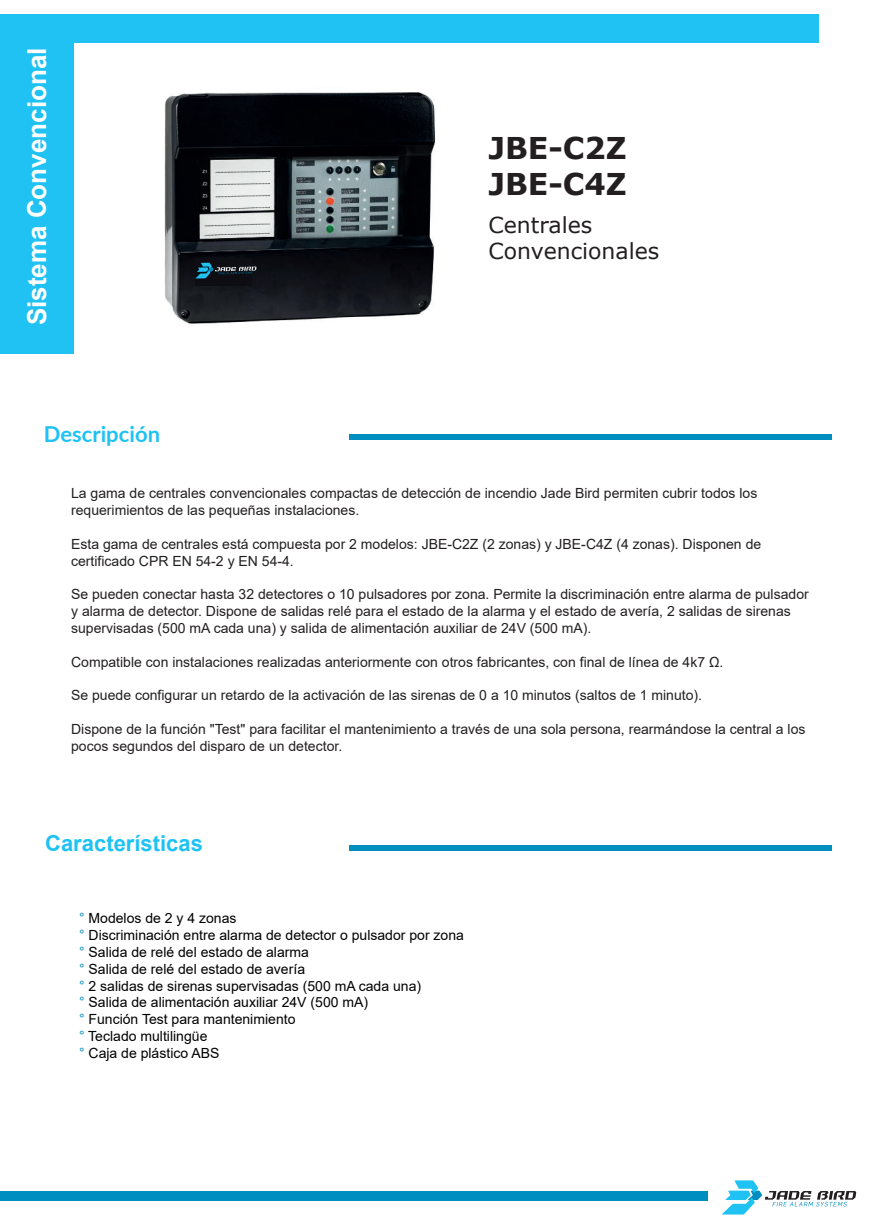
<style>
.page{position:relative;width:874px;height:1225px;background:#fff}
.page>*{position:absolute;margin:0;border:0;box-sizing:border-box;transform-origin:0 0}
.t1{font:700 30px/36px "Verdana";color:#231f20}
.t2{font:700 26px "Arial";color:#fff}
.t3{font:22px/26.4px "Verdana";color:#231f20}
.t4{font:700 22px "Arial";color:#1fc2f3}
.t5{font:700 22px "Lato";color:#1fc2f3}
.t6{font:14px/16.8px "Arial";color:#231f20}
.t7{font:14px/16.8px "Arial";color:#000001}
.s1{color:#008ec0}
</style>
<div class="page">
<div style="left:0;top:26px;width:73px;height:327px;background:#1fc2f3"></div>
<div style="left:0;top:15px;width:817px;height:28px;background:#1fc2f3"></div>
<img style="left:164px;top:92px;width:271px;height:232px">
<div style="left:348px;top:434px;width:482px;height:6px;background:#008ec0"></div>
<div style="left:349px;top:845px;width:482px;height:6px;background:#008ec0"></div>
<div style="left:0;top:1190px;width:707px;height:10px;background:#008ec0"></div>
<svg style="left:722px;top:1180px;width:133px;height:34px"></svg>
<div style="left:195px;top:258px;width:56px;height:27px;background:#0e0d14"></div>
<svg style="left:196px;top:263px;width:60px;height:15px"></svg>
<h2 class="t2" style="left:19px;top:325px;width:279px;rotate:-90deg">Sistema Convencional</h2>
<h3 class="t5" style="left:44px;top:418px;width:118px">Descripción</h3>
<h1 class="t1" style="left:488px;top:130px;width:140px">JBE-C2Z<br>JBE-C4Z</h1>
<h3 class="t3" style="left:488px;top:211px;width:172px">Centrales<br>Convencionales</h3>
<p class="t6" style="left:71px;top:485px;width:687px">La gama de centrales convencionales compactas de detección de incendio Jade Bird permiten cubrir todos los requerimientos de las pequeñas instalaciones.</p>
<p class="t6" style="left:71px;top:535px;width:691px">Esta gama de centrales está compuesta por 2 modelos: JBE-C2Z (2 zonas) y JBE-C4Z (4 zonas). Disponen de certificado CPR EN 54-2 y EN 54-4.</p>
<p class="t6" style="left:71px;top:586px;width:738px">Se pueden conectar hasta 32 detectores o 10 pulsadores por zona. Permite la discriminación entre alarma de pulsador y alarma de detector. Dispone de salidas relé para el estado de la alarma y el estado de avería, 2 salidas de sirenas supervisadas (500 mA cada una) y salida de alimentación auxiliar de 24V (500 mA).</p>
<p class="t6" style="left:71px;top:653px;width:653px">Compatible con instalaciones realizadas anteriormente con otros fabricantes, con final de línea de 4k7 Ω.</p>
<p class="t6" style="left:71px;top:686px;width:632px">Se puede configurar un retardo de la activación de las sirenas de 0 a 10 minutos (saltos de 1 minuto).</p>
<p class="t6" style="left:71px;top:720px;width:735px">Dispone de la función "Test" para facilitar el mantenimiento a través de una sola persona, rearmándose la central a los pocos segundos del disparo de un detector.</p>
<h3 class="t4" style="left:45px;top:827px;width:159px">Características</h3>
<p class="t7" style="left:79px;top:910px;width:386px"><span class="s1">°</span> Modelos de 2 y 4 zonas<br><span class="s1">°</span> Discriminación entre alarma de detector o pulsador por zona <span class="s1">°</span> Salida de relé del estado de alarma<br><span class="s1">°</span> Salida de relé del estado de avería<br><span class="s1">°</span> 2 salidas de sirenas supervisadas (500 mA cada una)<br><span class="s1">°</span> Salida de alimentación auxiliar 24V (500 mA)<br><span class="s1">°</span> Función Test para mantenimiento<br><span class="s1">°</span> Teclado multilingüe<br><span class="s1">°</span> Caja de plástico ABS</p>
</div>
